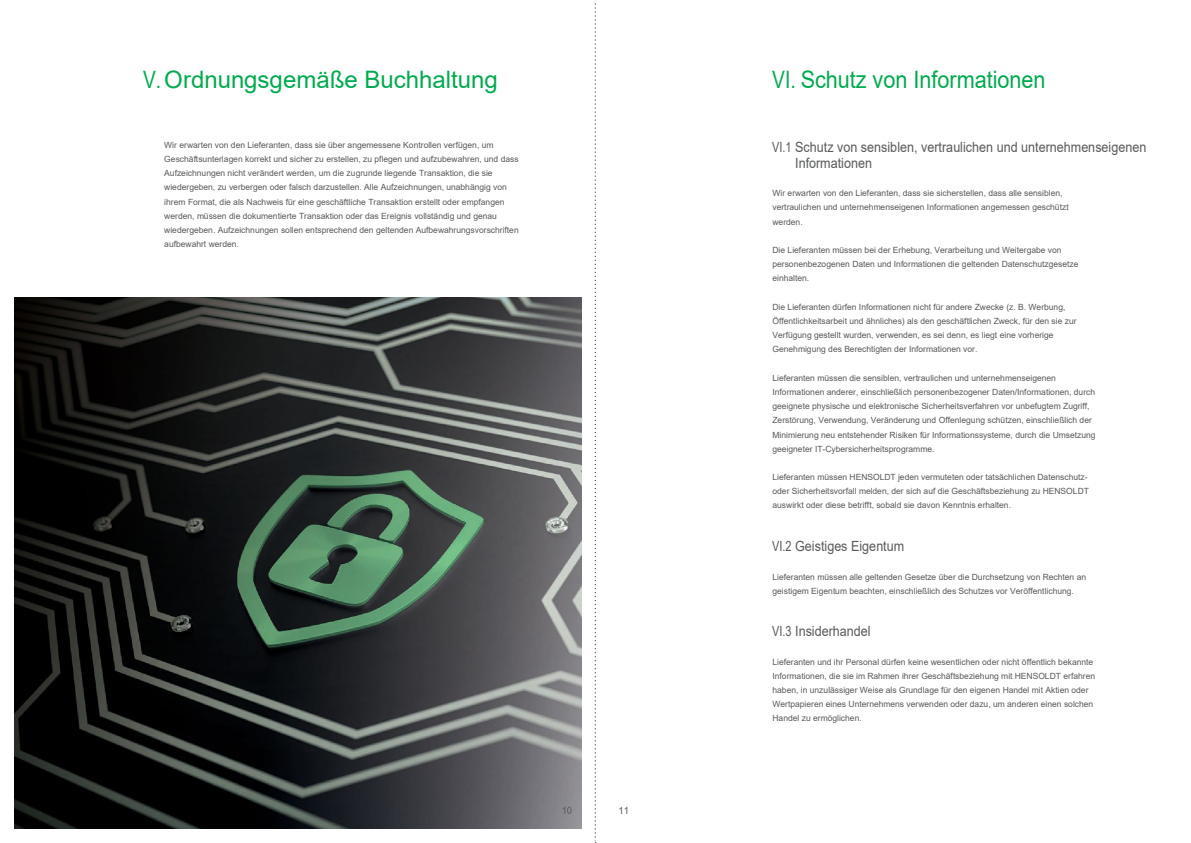
<style>
.page{position:relative;width:1191px;height:843px;background:#fff}
.page>*{position:absolute;margin:0;border:0;box-sizing:border-box;transform-origin:0 0}
.t1{font:24px "Arial";color:#00ab4e;scale:.8 1}
.t2{font:14px/16.1px "Arial";color:#58595b;scale:.78 1}
.t3{font:10px "Arial";color:#58595b;scale:.96 1}
.t4{font:8.5px/14.2px "Arial";letter-spacing:-.005em;color:#58595b}
</style>
<div class="page">
<img style="left:14px;top:298px;width:567px;height:530px">
<svg style="left:562px;top:804px;width:11px;height:11px"></svg>
<svg style="left:595px;top:4px;width:1px;height:838px"></svg>
<p class="t1" style="left:143px;top:63px;width:445px">V. Ordnungsgemäße Buchhaltung</p>
<p class="t4" style="left:164px;top:138px;width:356px">Wir erwarten von den Lieferanten, dass sie über angemessene Kontrollen verfügen, um Geschäftsunterlagen korrekt und sicher zu erstellen, zu pflegen und aufzubewahren, und dass Aufzeichnungen nicht verändert werden, um die zugrunde liegende Transaktion, die sie wiedergeben, zu verbergen oder falsch darzustellen. Alle Aufzeichnungen, unabhängig von ihrem Format, die als Nachweis für eine geschäftliche Transaktion erstellt oder empfangen werden, müssen die dokumentierte Transaktion oder das Ereignis vollständig und genau wiedergeben. Aufzeichnungen sollen entsprechend den geltenden Aufbewahrungsvorschriften aufbewahrt werden.</p>
<p class="t3" style="left:619px;top:803px;width:13px">11</p>
<h2 class="t1" style="left:772px;top:63px;width:343px">VI. Schutz von Informationen</h2>
<h3 class="t2" style="left:795px;top:139px;width:452px;text-indent:-23px">VI.1 Schutz von sensiblen, vertraulichen und unternehmenseigenen<br>Informationen</h3>
<p class="t4" style="left:772px;top:186px;width:298px">Wir erwarten von den Lieferanten, dass sie sicherstellen, dass alle sensiblen, vertraulichen und unternehmenseigenen Informationen angemessen geschützt werden.</p>
<p class="t4" style="left:772px;top:243px;width:308px">Die Lieferanten müssen bei der Erhebung, Verarbeitung und Weitergabe von personenbezogenen Daten und Informationen die geltenden Datenschutzgesetze einhalten.</p>
<p class="t4" style="left:772px;top:299px;width:306px">Die Lieferanten dürfen Informationen nicht für andere Zwecke (z. B. Werbung, Öffentlichkeitsarbeit und ähnliches) als den geschäftlichen Zweck, für den sie zur Verfügung gestellt wurden, verwenden, es sei denn, es liegt eine vorherige Genehmigung des Berechtigten der Informationen vor.</p>
<p class="t4" style="left:772px;top:370px;width:325px">Lieferanten müssen die sensiblen, vertraulichen und unternehmenseigenen Informationen anderer, einschließlich personenbezogener Daten/Informationen, durch geeignete physische und elektronische Sicherheitsverfahren vor unbefugtem Zugriff, Zerstörung, Verwendung, Veränderung und Offenlegung schützen, einschließlich der Minimierung neu entstehender Risiken für Informationssysteme, durch die Umsetzung geeigneter IT-Cybersicherheitsprogramme.</p>
<p class="t4" style="left:772px;top:469px;width:318px">Lieferanten müssen HENSOLDT jeden vermuteten oder tatsächlichen Datenschutz&shy;oder Sicherheitsvorfall melden, der sich auf die Geschäftsbeziehung zu HENSOLDT auswirkt oder diese betrifft, sobald sie davon Kenntnis erhalten.</p>
<h3 class="t2" style="left:772px;top:537px;width:171px">VI.2 Geistiges Eigentum</h3>
<p class="t4" style="left:772px;top:569px;width:315px">Lieferanten müssen alle geltenden Gesetze über die Durchsetzung von Rechten an geistigem Eigentum beachten, einschließlich des Schutzes vor Veröffentlichung.</p>
<h3 class="t2" style="left:772px;top:622px;width:128px">VI.3 Insiderhandel</h3>
<p class="t4" style="left:772px;top:654px;width:324px">Lieferanten und ihr Personal dürfen keine wesentlichen oder nicht öffentlich bekannte Informationen, die sie im Rahmen ihrer Geschäftsbeziehung mit HENSOLDT erfahren haben, in unzulässiger Weise als Grundlage für den eigenen Handel mit Aktien oder Wertpapieren eines Unternehmens verwenden oder dazu, um anderen einen solchen Handel zu ermöglichen.</p>
</div>
